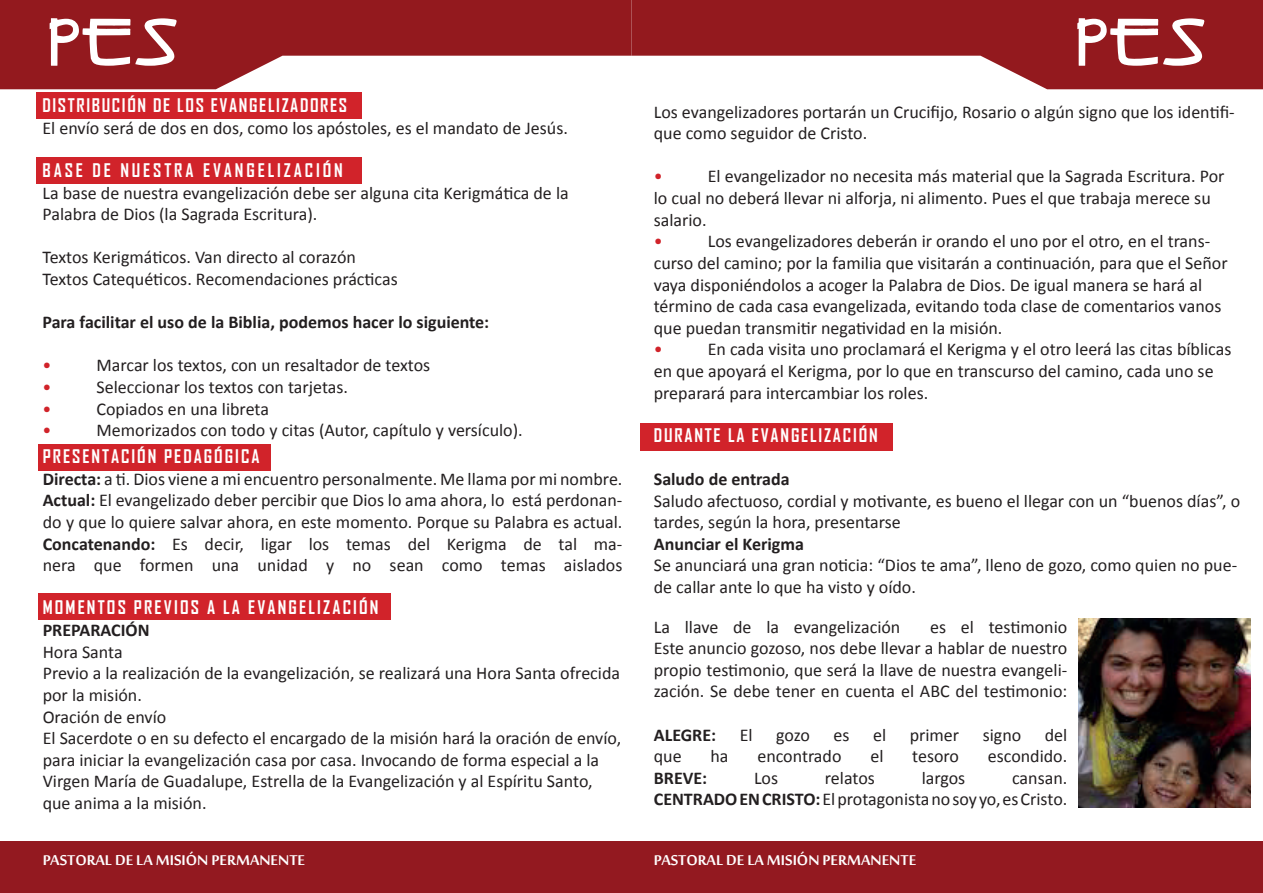
<style>
.page{position:relative;width:1263px;height:893px;background:#fff}
.page>*{position:absolute;margin:0;border:0;box-sizing:border-box;transform-origin:0 0}
.t1{font:67.5px "Castelani";color:#fff}
.t2{font:700 19.5px "Sakkal Majalla";color:#fff}
.t3{font:18px/21.6px "Calibri";color:#231f20}
.t4{font:700 18px "Calibri";color:#231f20}
.t5{font:700 18px "Agency FB";letter-spacing:.11em;color:#fff}
.t6{font:700 18px "Agency FB";letter-spacing:.09em;color:#fff}
.t7{font:700 18px "Agency FB";letter-spacing:.16em;color:#fff}
.t8{font:18px "Calibri";color:#d1232a}
.s1{font-weight:700}
</style>
<div class="page">
<div style="left:640px;top:424px;width:253px;height:27px;background:#d1232a"></div>
<div style="left:38px;top:593px;width:353px;height:26px;background:#d1232a"></div>
<div style="left:38px;top:444px;width:233px;height:27px;background:#d1232a"></div>
<div style="left:37px;top:157px;width:325px;height:27px;background:#d1232a"></div>
<svg style="left:0;top:0;width:631px;height:89px;fill:#93191e"></svg>
<svg style="left:631px;top:0;width:632px;height:89px;fill:#93191e"></svg>
<div style="left:0;top:842px;width:1263px;height:51px;background:#931920"></div>
<div style="left:37px;top:93px;width:325px;height:26px;background:#d1232a"></div>
<img style="left:1078px;top:618px;width:172px;height:190px">
<h1 class="t1" style="left:50px;top:9px;width:132px">PES</h1>
<h1 class="t1" style="left:1077px;top:9px;width:132px">PES</h1>
<p class="t6" style="left:43px;top:94px;width:306px">DISTRIBUCIÓN DE LOS EVANGELIZADORES</p>
<p class="t3" style="left:43px;top:117px;width:527px">El envío será de dos en dos, como los apóstoles, es el mandato de Jesús.</p>
<p class="t7" style="left:43px;top:159px;width:302px">BASE DE NUESTRA EVANGELIZACIÓN</p>
<p class="t3" style="left:43px;top:182px;width:528px">La base de nuestra evangelización debe ser alguna cita Kerigmática de la<br>Palabra de Dios (la Sagrada Escritura).</p>
<p class="t3" style="left:43px;top:247px;width:357px">Textos Kerigmáticos. Van directo al corazón<br>Textos Catequéticos. Recomendaciones prácticas</p>
<p class="t4" style="left:43px;top:311px;width:448px">Para facilitar el uso de la Biblia, podemos hacer lo siguiente:</p>
<p class="t8" style="left:43px;top:354px;width:10px">•</p>
<p class="t3" style="left:97px;top:355px;width:335px">Marcar los textos, con un resaltador de textos</p>
<p class="t8" style="left:43px;top:376px;width:10px">•</p>
<p class="t3" style="left:97px;top:376px;width:253px">Seleccionar los textos con tarjetas.</p>
<p class="t8" style="left:43px;top:397px;width:10px">•</p>
<p class="t3" style="left:97px;top:398px;width:174px">Copiados en una libreta</p>
<p class="t8" style="left:43px;top:419px;width:10px">•</p>
<p class="t3" style="left:97px;top:420px;width:428px">Memorizados con todo y citas (Autor, capítulo y versículo).</p>
<p class="t5" style="left:43px;top:445px;width:218px">PRESENTACIÓN PEDAGÓGICA</p>
<p class="t3" style="left:43px;top:468px;width:581px;text-align:justify"><span class="s1">Directa:</span> a ti. Dios viene a mi encuentro personalmente. Me llama por mi nombre.<br><span class="s1">Actual:</span> El evangelizado deber percibir que Dios lo ama ahora, lo está perdonan&shy;do y que lo quiere salvar ahora, en este momento. Porque su Palabra es actual.<br><span class="s1">Concatenando:</span> Es decir, ligar los temas del Kerigma de tal ma&shy;nera que formen una unidad y no sean como temas aislados</p>
<p class="t5" style="left:43px;top:596px;width:337px">MOMENTOS PREVIOS A LA EVANGELIZACIÓN</p>
<p class="t4" style="left:43px;top:619px;width:108px">PREPARACIÓN</p>
<p class="t3" style="left:43px;top:641px;width:580px">Hora Santa<br>Previo a la realización de la evangelización, se realizará una Hora Santa ofrecida por la misión.<br>Oración de envío<br>El Sacerdote o en su defecto el encargado de la misión hará la oración de envío, para iniciar la evangelización casa por casa. Invocando de forma especial a la Virgen María de Guadalupe, Estrella de la Evangelización y al Espíritu Santo, que anima a la misión.</p>
<p class="t3" style="left:654px;top:101px;width:582px">Los evangelizadores portarán un Crucifijo, Rosario o algún signo que los identifi&shy;que como seguidor de Cristo.</p>
<p class="t8" style="left:654px;top:165px;width:10px">•</p>
<p class="t3" style="left:654px;top:166px;width:572px;text-indent:54px">El evangelizador no necesita más material que la Sagrada Escritura. Por lo cual no deberá llevar ni alforja, ni alimento. Pues el que trabaja merece su salario.</p>
<p class="t8" style="left:654px;top:230px;width:10px">•</p>
<p class="t3" style="left:654px;top:231px;width:575px;text-indent:54px">Los evangelizadores deberán ir orando el uno por el otro, en el trans&shy;curso del camino; por la familia que visitarán a continuación, para que el Señor vaya disponiéndolos a acoger la Palabra de Dios. De igual manera se hará al término de cada casa evangelizada, evitando toda clase de comentarios vanos que puedan transmitir negatividad en la misión.</p>
<p class="t8" style="left:654px;top:338px;width:10px">•</p>
<p class="t3" style="left:654px;top:339px;width:579px;text-indent:54px">En cada visita uno proclamará el Kerigma y el otro leerá las citas bíblicas en que apoyará el Kerigma, por lo que en transcurso del camino, cada uno se preparará para intercambiar los roles.</p>
<p class="t5" style="left:654px;top:424px;width:225px">DURANTE LA EVANGELIZACIÓN</p>
<p class="t4" style="left:654px;top:467px;width:137px">Saludo de entrada</p>
<p class="t3" style="left:654px;top:490px;width:588px">Saludo afectuoso, cordial y motivante, es bueno el llegar con un “buenos días”, o tardes, según la hora, presentarse</p>
<p class="t4" style="left:654px;top:532px;width:152px">Anunciar el Kerigma</p>
<p class="t3" style="left:654px;top:555px;width:585px">Se anunciará una gran noticia: “Dios te ama”, lleno de gozo, como quien no pue&shy;de callar ante lo que ha visto y oído.</p>
<p class="t3" style="left:654px;top:616px;width:248px">La llave de la evangelización</p>
<p class="t3" style="left:654px;top:616px;width:415px;text-align:justify;text-indent:276px">es el testimonio Este anuncio gozoso, nos debe llevar a hablar de nuestro propio testimonio, que será la llave de nuestra evangeli&shy;zación. Se debe tener en cuenta el ABC del testimonio:</p>
<p class="t4" style="left:654px;top:723px;width:64px">ALEGRE:</p>
<p class="t3" style="left:740px;top:724px;width:14px">El</p>
<p class="t3" style="left:776px;top:724px;width:35px">gozo</p>
<p class="t3" style="left:833px;top:724px;width:18px">es</p>
<p class="t3" style="left:873px;top:724px;width:15px">el</p>
<p class="t3" style="left:910px;top:724px;width:51px">primer</p>
<p class="t3" style="left:983px;top:724px;width:40px">signo</p>
<p class="t3" style="left:1045px;top:724px;width:24px">del</p>
<p class="t3" style="left:654px;top:745px;width:29px">que</p>
<p class="t3" style="left:710px;top:745px;width:20px">ha</p>
<p class="t3" style="left:757px;top:745px;width:86px">encontrado</p>
<p class="t3" style="left:870px;top:745px;width:15px">el</p>
<p class="t3" style="left:912px;top:745px;width:48px">tesoro</p>
<p class="t3" style="left:988px;top:745px;width:81px">escondido.</p>
<p class="t4" style="left:654px;top:766px;width:55px">BREVE:</p>
<p class="t3" style="left:754px;top:767px;width:26px">Los</p>
<p class="t3" style="left:825px;top:767px;width:51px">relatos</p>
<p class="t3" style="left:922px;top:767px;width:45px">largos</p>
<p class="t3" style="left:654px;top:767px;width:415px;text-align:right">cansan.<br><span class="s1">CENTRADO EN CRISTO:</span> El protagonista no soy yo, es Cristo.</p>
<p class="t2" style="left:43px;top:849px;width:264px">PASTORAL DE LA MISIÓN PERMANENTE</p>
<p class="t2" style="left:654px;top:849px;width:264px">PASTORAL DE LA MISIÓN PERMANENTE</p>
</div>
